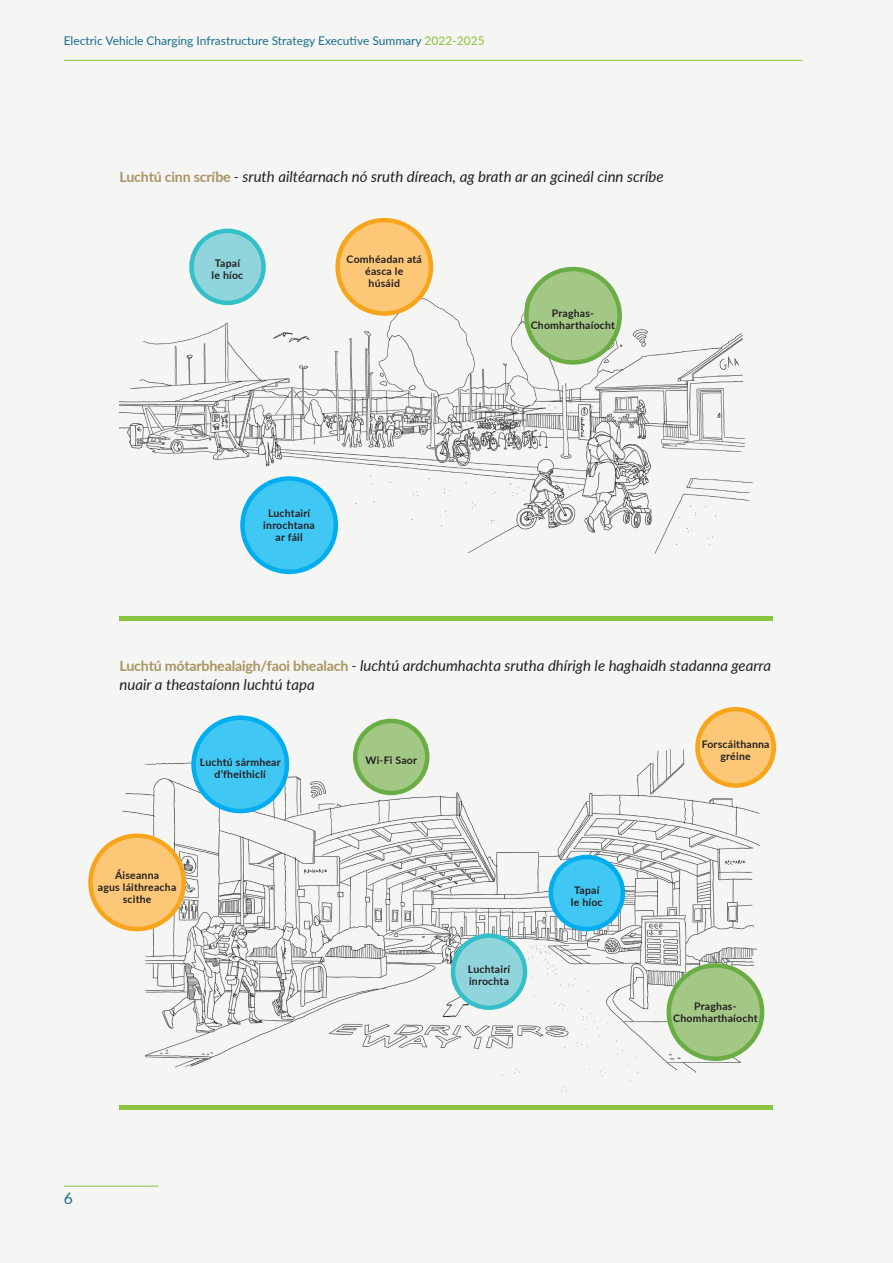
<style>
.page{position:relative;width:893px;height:1263px;background:#f5f5f4}
.page>*{position:absolute;margin:0;border:0;box-sizing:border-box;transform-origin:0 0}
.t1{font:15.75px "Lato";color:#186d91}
.t2{font:italic 15px/19.5px "Lato";color:#231f20}
.t3{font:12px "Lato";color:#186d91}
.t4{font:700 10.5px/12px "Lato";letter-spacing:.02em;color:#231f20;text-align:center}
.s1{color:#8ac341}
.s2{font-weight:700;font-style:normal;font-size:14.25px;color:#a89561}
</style>
<div class="page">
<hr style="left:64px;top:1186px;width:95px;height:1px;background:#8ac341">
<hr style="left:64px;top:60px;width:739px;height:1px;background:#8ac341">
<img style="left:120px;top:217px;width:653px;height:400px">
<hr style="left:120px;top:617px;width:653px;height:4px;background:#8ac341">
<img style="left:120px;top:707px;width:653px;height:399px">
<hr style="left:120px;top:1106px;width:653px;height:4px;background:#8ac341">
<div style="left:90px;top:836px;width:94px;height:93px;background:#fdc778;border-radius:50%"></div>
<div style="left:88px;top:833px;width:98px;height:98px;border:4px solid #f9a51b;border-radius:50%"></div>
<div style="left:194px;top:718px;width:93px;height:93px;background:#40c7f4;border-radius:50%"></div>
<div style="left:191px;top:715px;width:98px;height:98px;border:4px solid #00aeef;border-radius:50%"></div>
<div style="left:355px;top:721px;width:72px;height:72px;background:#a3c886;border-radius:50%"></div>
<div style="left:353px;top:719px;width:76px;height:76px;border:4px solid #6aad44;border-radius:50%"></div>
<div style="left:453px;top:936px;width:72px;height:72px;background:#91d5dc;border-radius:50%"></div>
<div style="left:451px;top:933px;width:76px;height:77px;border:4px solid #33c0c9;border-radius:50%"></div>
<div style="left:551px;top:857px;width:72px;height:72px;background:#40c7f4;border-radius:50%"></div>
<div style="left:549px;top:855px;width:76px;height:76px;border:4px solid #00aeef;border-radius:50%"></div>
<div style="left:669px;top:965px;width:93px;height:94px;background:#a3c886;border-radius:50%"></div>
<div style="left:666px;top:963px;width:98px;height:98px;border:4px solid #6aad44;border-radius:50%"></div>
<div style="left:697px;top:709px;width:77px;height:76px;background:#fdc778;border-radius:50%"></div>
<div style="left:695px;top:707px;width:81px;height:81px;border:4px solid #f9a51b;border-radius:50%"></div>
<div style="left:191px;top:231px;width:72px;height:72px;background:#91d5dc;border-radius:50%"></div>
<div style="left:189px;top:229px;width:77px;height:76px;border:4px solid #33c0c9;border-radius:50%"></div>
<div style="left:242px;top:478px;width:94px;height:94px;background:#40c7f4;border-radius:50%"></div>
<div style="left:240px;top:476px;width:98px;height:98px;border:4px solid #00aeef;border-radius:50%"></div>
<div style="left:338px;top:220px;width:93px;height:93px;background:#fdc778;border-radius:50%"></div>
<div style="left:335px;top:218px;width:98px;height:98px;border:4px solid #f9a51b;border-radius:50%"></div>
<div style="left:526px;top:269px;width:94px;height:93px;background:#a3c886;border-radius:50%"></div>
<div style="left:524px;top:267px;width:98px;height:98px;border:4px solid #6aad44;border-radius:50%"></div>
<p class="t3" style="left:64px;top:32px;width:422px">Electric Vehicle Charging Infrastructure Strategy Executive Summary <span class="s1">2022-2025</span></p>
<h2 class="t2" style="left:120px;top:166px;width:546px"><span class="s2">Luchtú cinn scríbe</span> - sruth ailtéarnach nó sruth díreach, ag brath ar an gcineál cinn scríbe</h2>
<p class="t4" style="left:212px;top:257px;width:33px">Tapaí le híoc</p>
<p class="t4" style="left:347px;top:253px;width:77px">Comhéadan atá éasca le<br>húsáid</p>
<p class="t4" style="left:263px;top:507px;width:53px">Luchtairí inrochtana ar fáil</p>
<p class="t4" style="left:531px;top:307px;width:86px">Praghas-<br>Chomharthaíocht</p>
<h2 class="t2" style="left:120px;top:655px;width:653px"><span class="s2">Luchtú mótarbhealaigh/faoi bhealach</span> - luchtú ardchumhachta srutha dhírigh le haghaidh stadanna gearra nuair a theastaíonn luchtú tapa</h2>
<p class="t4" style="left:200px;top:755px;width:82px">Luchtú sármhear d’fheithiclí</p>
<p class="t4" style="left:366px;top:754px;width:53px">Wi-Fi Saor</p>
<p class="t4" style="left:98px;top:868px;width:80px">Áiseanna<br>agus láithreacha scithe</p>
<p class="t4" style="left:468px;top:963px;width:44px;text-align:left">Luchtairí inrochta</p>
<p class="t4" style="left:571px;top:884px;width:33px">Tapaí le híoc</p>
<h1 class="t1" style="left:64px;top:1187px;width:11px">6</h1>
<p class="t4" style="left:702px;top:737px;width:69px">Forscáithanna gréine</p>
<p class="t4" style="left:673px;top:1000px;width:86px">Praghas-<br>Chomharthaíocht</p>
</div>
